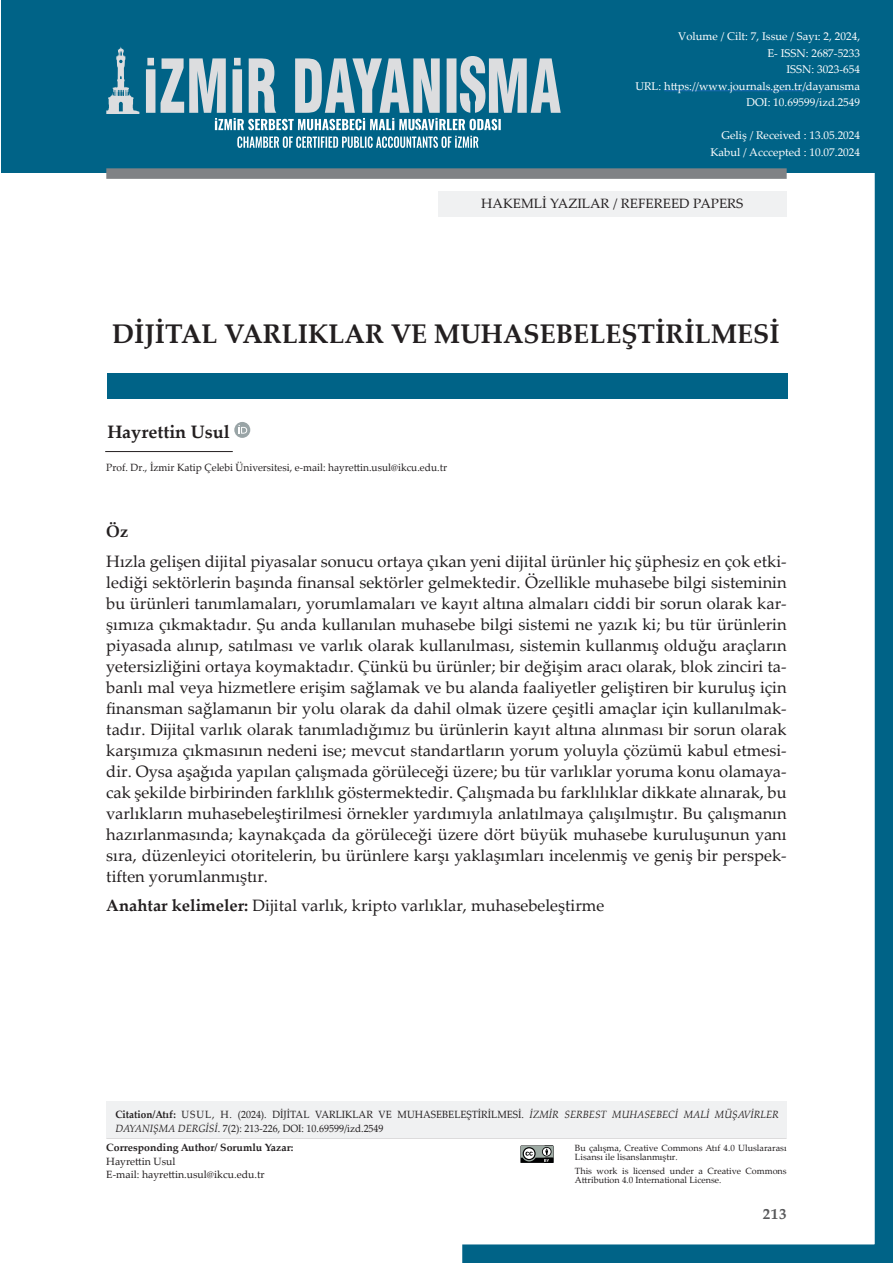
<style>
.page{position:relative;width:893px;height:1263px;background:#fff}
.page>*{position:absolute;margin:0;border:0;box-sizing:border-box;transform-origin:0 0}
.t1{font:700 27px "Palatino Linotype";color:#231f20}
.t2{font:700 18px "Palatino Linotype";color:#231f20}
.t3{font:16.5px/21px "Palatino Linotype";color:#231f20;text-align:justify}
.t4{font:700 16.5px "Palatino Linotype";color:#231f20}
.t5{font:700 15px "Palatino Linotype";color:#57585a}
.t6{font:13.5px "Palatino Linotype";color:#231f20}
.t7{font:11.25px/16.5px "Palatino Linotype";color:#fff;text-align:right}
.t8{font:10.5px/13.5px "Palatino Linotype";color:#231f20;scale:.95 1}
.t9{font:10.5px/13.5px "Palatino Linotype";color:#231f20}
.t10{font:700 10.5px "Palatino Linotype";color:#231f20}
.t11{font:9px/9px "Palatino Linotype";color:#231f20}
.s1{font-weight:700}
.s2{font-style:italic}
</style>
<div class="page">
<svg style="left:451px;top:173px;width:442px;height:1090px"></svg>
<div style="left:2px;top:0;width:891px;height:173px;background:#006387"></div>
<svg style="left:237px;top:136px;width:241px;height:12px"></svg>
<svg style="left:146px;top:56px;width:415px;height:74px"></svg>
<svg style="left:106px;top:47px;width:33px;height:67px"></svg>
<div style="left:107px;top:373px;width:681px;height:25px;background:#006387"></div>
<svg style="left:234px;top:422px;width:16px;height:16px"></svg>
<svg style="left:239px;top:425px;width:8px;height:9px"></svg>
<hr style="left:105px;top:451px;width:128px;height:1px;background:#231f20">
<div style="left:106px;top:168px;width:681px;height:11px;background:#808285"></div>
<div style="left:438px;top:191px;width:349px;height:25px;background:#f0f1f2"></div>
<hr style="left:106px;top:1137px;width:681px;height:1px;background:#231f20">
<div style="left:106px;top:1101px;width:681px;height:36px;background:#f0f1f2"></div>
<svg style="left:520px;top:1145px;width:34px;height:18px"></svg>
<hr style="left:664px;top:90px;width:142px;height:1px;background:#1b69b4">
<p class="t7" style="left:635px;top:28px;width:226px">Volume / Cilt: 7, Issue / Sayı: 2, 2024,<br>E- ISSN: 2687-5233<br>ISSN: 3023-654<br>URL: https://www.journals.gen.tr/dayanısma<br>DOI: 10.69599/izd.2549</p>
<p class="t7" style="left:710px;top:127px;width:151px">Geliş / Received : 13.05.2024<br>Kabul / Acccepted : 10.07.2024</p>
<p class="t6" style="left:481px;top:194px;width:264px">HAKEMLİ YAZILAR / REFEREED PAPERS</p>
<h1 class="t1" style="left:112px;top:315px;width:669px">DİJİTAL VARLIKLAR VE MUHASEBELEŞTİRİLMESİ</h1>
<p class="t2" style="left:107px;top:419px;width:124px">Hayrettin Usul</p>
<p class="t9" style="left:106px;top:460px;width:342px">Prof. Dr., İzmir Katip Çelebi Üniversitesi, e-mail: hayrettin.usul@ikcu.edu.tr</p>
<p class="t4" style="left:106px;top:520px;width:23px">Öz</p>
<p class="t3" style="left:106px;top:550px;width:682px">Hızla gelişen dijital piyasalar sonucu ortaya çıkan yeni dijital ürünler hiç şüphesiz en çok etki&shy;lediği sektörlerin başında finansal sektörler gelmektedir. Özellikle muhasebe bilgi sisteminin bu ürünleri tanımlamaları, yorumlamaları ve kayıt altına almaları ciddi bir sorun olarak kar&shy;şımıza çıkmaktadır. Şu anda kullanılan muhasebe bilgi sistemi ne yazık ki; bu tür ürünlerin piyasada alınıp, satılması ve varlık olarak kullanılması, sistemin kullanmış olduğu araçların yetersizliğini ortaya koymaktadır. Çünkü bu ürünler; bir değişim aracı olarak, blok zinciri ta&shy;banlı mal veya hizmetlere erişim sağlamak ve bu alanda faaliyetler geliştiren bir kuruluş için finansman sağlamanın bir yolu olarak da dahil olmak üzere çeşitli amaçlar için kullanılmak&shy;tadır. Dijital varlık olarak tanımladığımız bu ürünlerin kayıt altına alınması bir sorun olarak karşımıza çıkmasının nedeni ise; mevcut standartların yorum yoluyla çözümü kabul etmesi&shy;dir. Oysa aşağıda yapılan çalışmada görüleceği üzere; bu tür varlıklar yoruma konu olamaya&shy;cak şekilde birbirinden farklılık göstermektedir. Çalışmada bu farklılıklar dikkate alınarak, bu varlıkların muhasebeleştirilmesi örnekler yardımıyla anlatılmaya çalışılmıştır. Bu çalışmanın hazırlanmasında; kaynakçada da görüleceği üzere dört büyük muhasebe kuruluşunun yanı sıra, düzenleyici otoritelerin, bu ürünlere karşı yaklaşımları incelenmiş ve geniş bir perspek&shy;tiften yorumlanmıştır.</p>
<p class="t3" style="left:106px;top:895px;width:499px"><span class="s1">Anahtar kelimeler:</span> Dijital varlık, kripto varlıklar, muhasebeleştirme</p>
<p class="t8" style="left:115px;top:1107px;width:700px"><span class="s1">Citation/Atıf:</span> USUL, H. (2024). DİJİTAL VARLIKLAR VE MUHASEBELEŞTİRİLMESİ. <span class="s2">İZMİR SERBEST MUHASEBECİ MALİ MÜŞAVİRLER<br>DAYANIŞMA DERGİSİ</span>. 7(2): 213-226, DOI: 10.69599/izd.2549</p>
<p class="t11" style="left:575px;top:1143px;width:213px">Bu çalışma, Creative Commons Atıf 4.0 Uluslararası<br>Lisansı ile lisanslanmıştır.</p>
<p class="t11" style="left:575px;top:1166px;width:213px">This work is licensed under a Creative Commons<br>Attribution 4.0 International License.</p>
<p class="t10" style="left:106px;top:1140px;width:189px">Corresponding Author/ Sorumlu Yazar:</p>
<p class="t9" style="left:106px;top:1154px;width:160px">Hayrettin Usul<br>E-mail: hayrettin.usul@ikcu.edu.tr</p>
<p class="t5" style="left:763px;top:1203px;width:25px">213</p>
</div>
